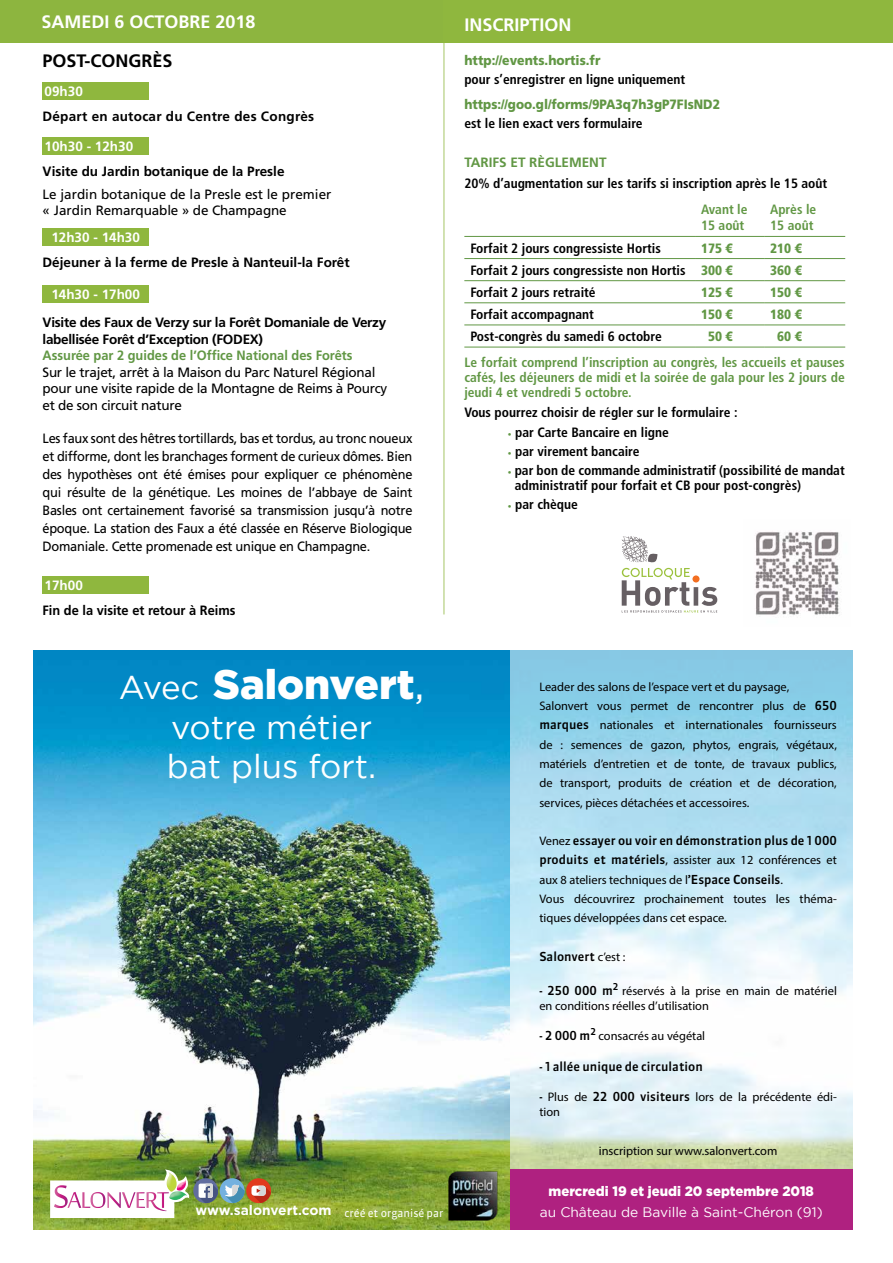
<style>
.page{position:relative;width:893px;height:1263px;background:#fff}
.page>*{position:absolute;margin:0;border:0;box-sizing:border-box;transform-origin:0 0}
.t1{font:900 41.25px "Gotham";color:#fff}
.t2{font:33px/39.6px "Gotham";color:#fff}
.t3{font:700 18px "Frutiger LT Std";color:#fff}
.t4{font:700 18px "Frutiger LT Std";color:#000}
.t5{font:13.8px "Gotham";color:#fff}
.t6{font:700 13.8px "Gotham";color:#fff}
.t7{font:900 13.8px "Gotham";color:#fff;scale:.96 1}
.t8{font:13.5px/18px "Frutiger LT Std";letter-spacing:-.02em;color:#000;text-align:justify;scale:.95 1}
.t9{font:700 condensed 13.5px "Frutiger LT Std";color:#000}
.t10{font:700 condensed 13.5px/15px "Frutiger";color:#000}
.t11{font:700 condensed 13.5px/16.5px "Frutiger LT Std";color:#619744}
.t12{font:13.5px/16.5px "Frutiger LT Std";letter-spacing:-.02em;color:#000}
.t13{font:700 13.5px/16.5px "Frutiger LT Std";letter-spacing:-.02em;color:#000}
.t14{font:700 13.5px "Frutiger LT Std";color:#000}
.t15{font:13.5px/16.5px "Frutiger LT Std";color:#000}
.t16{font:700 13.5px "Frutiger LT Std";color:#619744;scale:.95 1}
.t17{font:700 13.5px "Frutiger LT Std";color:#fff}
.t18{font:900 13.5px "Frutiger LT Std";color:#619744;scale:.9 1}
.t19{font:900 condensed 13.5px "Frutiger LT Std";color:#619744}
.t20{font:700 13.5px "Frutiger LT Std";letter-spacing:.02em;color:#000}
.t21{font:700 13.5px "Frutiger LT Std";color:#000;scale:.95 1}
.t22{font:900 13.5px "Frutiger LT Std";color:#619744;scale:.91 1}
.t23{font:700 13.5px "Frutiger LT Std";color:#619744}
.t24{font:12.45px/19.2px "Myriad Pro";color:#000}
.t25{font:500 12.45px "Sanuk LF";color:#000}
.s1{font-weight:900;color:#619744}
.s2{font-size:7.5px;color:#619744}
.s3{font-weight:400;font-size:33px}
.s4{font-weight:400}
.s5{font-family:"Sanuk LF";font-weight:500}
.s6{font-family:"Myriad Pro";font-weight:400}
</style>
<div class="page">
<svg style="left:621px;top:536px;width:96px;height:76px"></svg>
<div style="left:0;top:0;width:447px;height:43px;background:#8db53f"></div>
<div style="left:43px;top:82px;width:106px;height:17px;background:#8fb73e"></div>
<div style="left:43px;top:137px;width:106px;height:17px;background:#8fb73e"></div>
<div style="left:43px;top:229px;width:106px;height:17px;background:#8fb73e"></div>
<div style="left:43px;top:286px;width:106px;height:17px;background:#8fb73e"></div>
<div style="left:43px;top:576px;width:106px;height:17px;background:#8fb73e"></div>
<img style="left:755px;top:531px;width:86px;height:84px">
<div style="left:444px;top:0;width:449px;height:43px;background:#8fb73e"></div>
<hr style="left:464px;top:236px;width:231px;height:1px;background:#619744">
<hr style="left:695px;top:236px;width:69px;height:1px;background:#619744">
<hr style="left:764px;top:236px;width:81px;height:1px;background:#619744">
<hr style="left:464px;top:258px;width:231px;height:1px;background:#619744">
<hr style="left:695px;top:258px;width:69px;height:1px;background:#619744">
<hr style="left:764px;top:258px;width:81px;height:1px;background:#619744">
<hr style="left:464px;top:280px;width:231px;height:1px;background:#619744">
<hr style="left:695px;top:280px;width:69px;height:1px;background:#619744">
<hr style="left:764px;top:280px;width:81px;height:1px;background:#619744">
<hr style="left:464px;top:302px;width:231px;height:1px;background:#619744">
<hr style="left:695px;top:302px;width:69px;height:1px;background:#619744">
<hr style="left:764px;top:302px;width:81px;height:1px;background:#619744">
<hr style="left:464px;top:325px;width:231px;height:1px;background:#619744">
<hr style="left:695px;top:325px;width:69px;height:1px;background:#619744">
<hr style="left:764px;top:325px;width:81px;height:1px;background:#619744">
<hr style="left:464px;top:347px;width:231px;height:1px;background:#619744">
<hr style="left:695px;top:347px;width:69px;height:1px;background:#619744">
<hr style="left:764px;top:347px;width:81px;height:1px;background:#619744">
<hr style="left:444px;top:0;width:1px;height:614px;background:#8fb73e">
<img style="left:33px;top:651px;width:477px;height:579px">
<svg style="left:510px;top:651px;width:342px;height:518px"></svg>
<svg style="left:50px;top:1169px;width:140px;height:49px"></svg>
<svg style="left:193px;top:1178px;width:24px;height:25px"></svg>
<svg style="left:199px;top:1183px;width:18px;height:20px"></svg>
<div style="left:220px;top:1178px;width:25px;height:25px;background:#74b1df;border-radius:50%"></div>
<svg style="left:225px;top:1185px;width:20px;height:18px"></svg>
<div style="left:246px;top:1178px;width:25px;height:25px;background:#e13a1e;border-radius:50%"></div>
<svg style="left:251px;top:1186px;width:20px;height:17px"></svg>
<div style="left:510px;top:1169px;width:342px;height:61px;background:#af2180"></div>
<img style="left:444px;top:1165px;width:56px;height:57px">
<h3 class="t3" style="left:41px;top:12px;width:14px">samed</h3>
<h3 class="t3" style="left:104px;top:12px;width:153px">i 6 octobre 2018</h3>
<h3 class="t4" style="left:43px;top:50px;width:86px">Post-congr</h3>
<h3 class="t4" style="left:152px;top:50px;width:19px">ès</h3>
<p class="t17" style="left:45px;top:83px;width:40px">09h30</p>
<p class="t20" style="left:43px;top:108px;width:273px">Départ en autocar du Centre des Congrès</p>
<p class="t17" style="left:45px;top:138px;width:90px">10h30 - 12h30</p>
<p class="t14" style="left:43px;top:163px;width:243px">Visite du Jardin botanique de la Presle</p>
<p class="t15" style="left:43px;top:186px;width:290px">Le jardin botanique de la Presle est le premier « Jardin Remarquable » de Champagne</p>
<p class="t17" style="left:51px;top:230px;width:90px">12h30 - 14h30</p>
<p class="t14" style="left:43px;top:255px;width:309px">Déjeuner à la ferme de Presle à Nanteuil-la Forêt</p>
<p class="t17" style="left:51px;top:287px;width:90px">14h30 - 17h00</p>
<p class="t13" style="left:43px;top:314px;width:345px">Visite des Faux de Verzy sur la Forêt Domaniale de Verzy labellisée Forêt d’Exception (FODEX)</p>
<p class="t16" style="left:43px;top:348px;width:328px">Assurée par 2 guides de l’Office National des Forêts</p>
<p class="t12" style="left:43px;top:364px;width:346px">Sur le trajet, arrêt à la Maison du Parc Naturel Régional pour une visite rapide de la Montagne de Reims à Pourcy et de son circuit nature</p>
<p class="t8" style="left:43px;top:429px;width:391px">Les faux sont des hêtres tortillards, bas et tordus, au tronc noueux et difforme, dont les branchages forment de curieux dômes. Bien des hypothèses ont été émises pour expliquer ce phénomène qui résulte de la génétique. Les moines de l’abbaye de Saint Basles ont certainement favorisé sa transmission jusqu’à notre époque. La station des Faux a été classée en Réserve Biologique Domaniale. Cette promenade est unique en Champagne.</p>
<p class="t17" style="left:45px;top:577px;width:40px">17h00</p>
<p class="t21" style="left:43px;top:602px;width:205px">Fin de la visite et retour à Reims</p>
<h3 class="t3" style="left:464px;top:14px;width:109px">INSCRIPTION</h3>
<p class="t22" style="left:464px;top:52px;width:151px">http://events.hortis.fr</p>
<p class="t9" style="left:464px;top:71px;width:222px">pour s’enregistrer en ligne uniquement</p>
<p class="t18" style="left:464px;top:96px;width:286px">https://goo.gl/forms/9PA3q7h3gP7FIsND2</p>
<p class="t9" style="left:464px;top:116px;width:180px">est le lien exact vers formulaire</p>
<p class="t23" style="left:464px;top:154px;width:144px">TARIFS et RÈGLEMENT</p>
<p class="t9" style="left:464px;top:175px;width:364px">20% d’augmentation sur les tarifs si inscription après le 15 août</p>
<p class="t11" style="left:701px;top:201px;width:48px">Avant le<br>15 août</p>
<p class="t11" style="left:770px;top:201px;width:48px">Après le<br>15 août</p>
<p class="t9" style="left:470px;top:240px;width:192px">Forfait 2 jours congressiste Hortis</p>
<p class="t19" style="left:701px;top:240px;width:33px">175 €</p>
<p class="t19" style="left:770px;top:240px;width:33px">210 €</p>
<p class="t9" style="left:470px;top:262px;width:264px">Forfait 2 jours congressiste non Hortis <span class="s1">300 €</span></p>
<p class="t19" style="left:770px;top:262px;width:33px">360 €</p>
<p class="t9" style="left:470px;top:284px;width:127px">Forfait 2 jours retraité</p>
<p class="t19" style="left:701px;top:284px;width:33px">125 €</p>
<p class="t19" style="left:770px;top:284px;width:33px">150 €</p>
<p class="t9" style="left:470px;top:306px;width:125px">Forfait accompagnant</p>
<p class="t19" style="left:701px;top:306px;width:33px">150 €</p>
<p class="t19" style="left:770px;top:306px;width:33px">180 €</p>
<p class="t9" style="left:470px;top:328px;width:193px">Post-congrès du samedi 6 octobre</p>
<p class="t19" style="left:708px;top:328px;width:26px">50 €</p>
<p class="t19" style="left:777px;top:328px;width:26px">60 €</p>
<p class="t11" style="left:464px;top:354px;width:382px;line-height:15px;text-align:justify">Le forfait comprend l’inscription au congrès, les accueils et pauses cafés, les déjeuners de midi et la soirée de gala pour les 2 jours de jeudi 4 et vendredi 5 octobre.</p>
<p class="t10" style="left:464px;top:405px;width:275px">Vous pourrez choisir de régler sur le formulaire :</p>
<p class="t10" style="left:508px;top:424px;width:162px"><span class="s2">•</span> par Carte Bancaire en ligne</p>
<p class="t10" style="left:508px;top:444px;width:133px"><span class="s2">•</span> par virement bancaire</p>
<p class="t10" style="left:515px;top:463px;width:331px;text-indent:-7px"><span class="s2">•</span> par bon de commande administratif (possibilité de mandat administratif pour forfait et CB pour post-congrès)</p>
<p class="t10" style="left:508px;top:497px;width:72px"><span class="s2">•</span> par chèque</p>
<h1 class="t1" style="left:119px;top:661px;width:307px"><span class="s3">Avec</span> Salonvert<span class="s4">,</span></h1>
<h2 class="t2" style="left:167px;top:707px;width:211px">votre métier bat plus fort.</h2>
<p class="t6" style="left:196px;top:1202px;width:249px">www.salonvert.com <sub>créé</sub> <sub>et</sub> <sub>organisé</sub> <sub>par</sub></p>
<p class="t24" style="left:539px;top:677px;width:299px">Leader des salons de l’espace vert et du paysage, Salonvert vous permet de rencontrer plus de <span class="s5">650 marques</span> nationales et internationales fournisseurs de : semences de gazon, phytos, engrais, végétaux, matériels d’entretien et de tonte, de travaux publics, de transport, produits de création et de décoration, services, pièces détachées et accessoires.</p>
<p class="t25" style="left:539px;top:833px;width:299px"><span class="s6">Venez</span> essayer ou voir en démonstration plus de 1 000</p>
<p class="t24" style="left:539px;top:850px;width:299px"><span class="s5">produits et matériels</span>, assister aux 12 conférences et aux 8 ateliers techniques de l<span class="s5">’Espace Conseils</span>.<br>Vous découvrirez prochainement toutes les théma&shy;tiques développées dans cet espace.</p>
<p class="t25" style="left:539px;top:948px;width:88px">Salonvert <span class="s6">c’est :</span></p>
<p class="t24" style="left:539px;top:983px;width:299px;line-height:15.1px"><span class="s5">- 250 000 m</span><sup>2</sup> réservés à la prise en main de matériel en conditions réelles d’utilisation</p>
<p class="t24" style="left:539px;top:1026px;width:167px"><span class="s5">- 2 000 m</span><sup>2</sup> consacrés au végétal</p>
<p class="t25" style="left:539px;top:1058px;width:165px">- 1 allée unique de circulation</p>
<p class="t24" style="left:539px;top:1089px;width:299px;line-height:15.1px"><span class="s5">-</span> Plus de <span class="s5">22 000 visiteurs</span> lors de la précédente édi&shy;tion</p>
<p class="t24" style="left:599px;top:1141px;width:180px">inscription sur www.salonvert.com</p>
<p class="t7" style="left:549px;top:1183px;width:278px">mercredi 19 et jeudi 20 septembre 2018</p>
<p class="t5" style="left:540px;top:1204px;width:284px">au Château de Baville à Saint-Chéron (91)</p>
</div>
